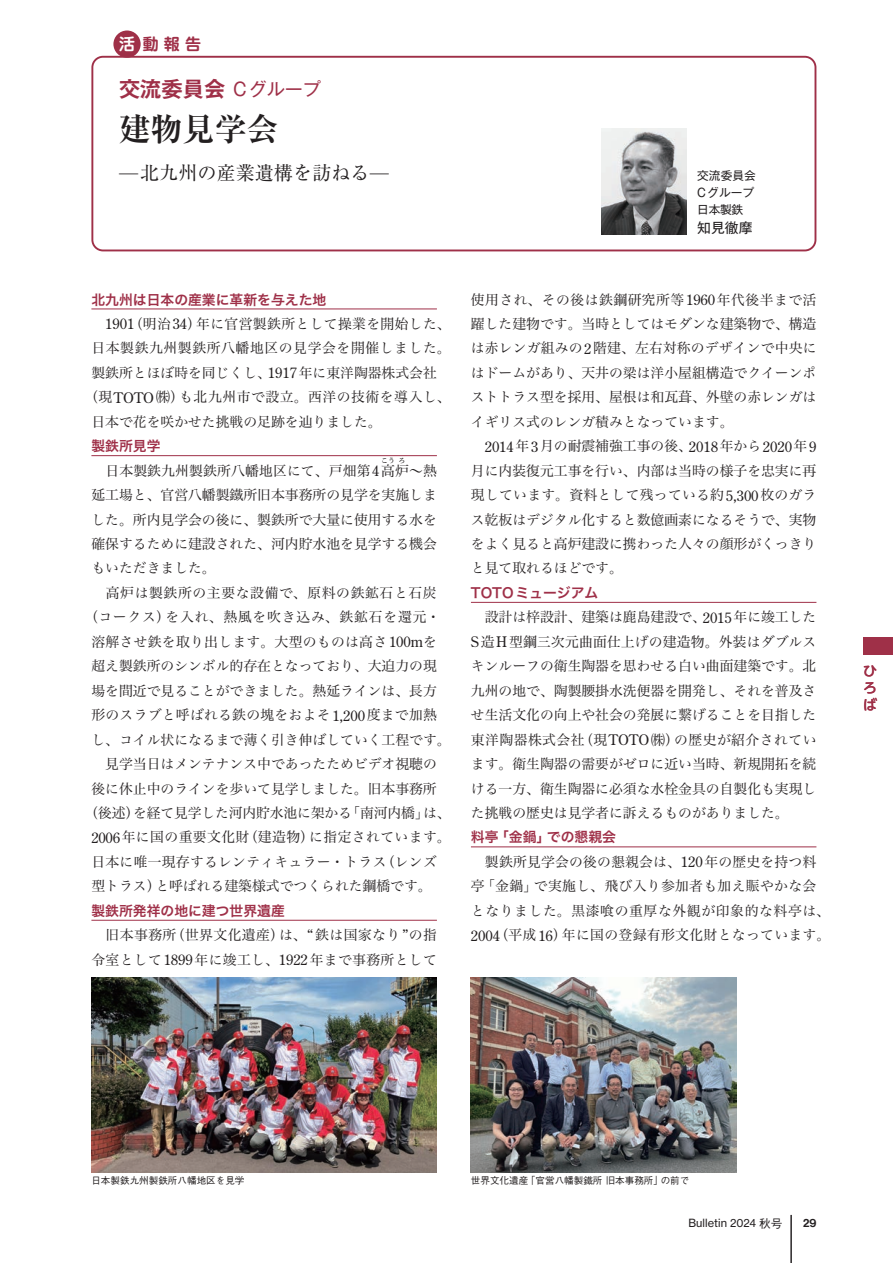
<style>
.page{position:relative;width:893px;height:1263px;background:#fff}
.page>*{position:absolute;margin:0;border:0;box-sizing:border-box;transform-origin:0 0}
.t1{font:700 31.95px "Ryumin Pro";color:#231f20}
.t2{font:700 21.3px "Gothic MB101 Pro De";color:#9f3048}
.t3{font:19.2px "Ryumin Pro";color:#231f20}
.t4{font:700 15.9px "UD Shin M Go Pro De";color:#9f3048}
.t5{font:13.8px/24.5px "Hira Min Pro W3";color:#231f20;text-align:justify}
.t6{font:13.8px/24.5px "Hira Min Pro W3";letter-spacing:.025em;color:#231f20}
.t7{font:13.8px "Hira Min Pro W3";letter-spacing:.02em;color:#231f20}
.t8{font:13.8px "Hira Kaku Pro W6";color:#9f3048}
.t9{font:13.8px "Hira Min Pro W3";letter-spacing:.045em;color:#231f20}
.t10{font:13.8px "Hira Min Pro W3";letter-spacing:.03em;color:#231f20}
.t11{font:13.8px "Hira Min Pro W3";letter-spacing:.04em;color:#231f20}
.t12{font:13.8px "Hira Min Pro W3";letter-spacing:.06em;color:#231f20}
.t13{font:13.8px "Gothic MB101 Pro";color:#231f20}
.t14{font:500 13.8px/17.1px "UD Shin M Go Pro";color:#9f3048;text-align:justify}
.t15{font:11.7px/17px "Gothic MB101 Pro";color:#231f20}
.t16{font:11.7px "N Haas Grotesk DS Pro 65 Md";color:#231f20}
.t17{font:11.1px "N Haas Grotesk TX Pro 55 Rg";letter-spacing:.005em;color:#231f20}
.t18{font:500 9.6px "Gothic BBB Pro";color:#231f20}
.t19{font:6.9px "Hira Min Pro W3";color:#231f20}
.s1{color:#fff}
.s2{font-family:"Gothic MB101 Pro";font-weight:400;font-size:18px}
.s3{font-family:"Hira Min Pro W3"}
.s4{font-family:"Century Old Style Std";font-size:14.55px}
.s5{font-family:"Gothic BBB Pro";font-weight:500;font-size:11.7px}
</style>
<div class="page">
<hr style="left:791px;top:1215px;width:1px;height:48px;background:#231f20">
<div style="left:863px;top:638px;width:30px;height:17px;background:#9f3048"></div>
<div style="left:113px;top:31px;width:28px;height:27px;background:#9f3048;border-radius:50%"></div>
<div style="left:91px;top:56px;width:725px;height:195px;border:2px solid #9f3048;border-radius:11px"></div>
<hr style="left:471px;top:602px;width:345px;height:1px;background:#9f3048">
<hr style="left:471px;top:847px;width:345px;height:1px;background:#9f3048">
<hr style="left:91px;top:309px;width:346px;height:1px;background:#9f3048">
<hr style="left:91px;top:455px;width:346px;height:1px;background:#9f3048">
<hr style="left:91px;top:920px;width:346px;height:1px;background:#9f3048">
<img style="left:91px;top:977px;width:346px;height:195px">
<img style="left:471px;top:977px;width:265px;height:195px">
<img style="left:602px;top:128px;width:85px;height:106px">
<p class="t4" style="left:119px;top:31px;width:84px"><span class="s1">活</span> 動 報 告</p>
<h2 class="t2" style="left:119px;top:71px;width:203px">交流委員会 <span class="s2">Cグループ</span></h2>
<h1 class="t1" style="left:119px;top:104px;width:161px">建物見学会</h1>
<h3 class="t3" style="left:119px;top:158px;width:271px"><span class="s3">̶</span>北九州の産業遺構を訪ねる<span class="s3">̶</span></h3>
<p class="t8" style="left:91px;top:287px;width:236px">北九州は日本の産業に革新を与えた地</p>
<p class="t6" style="left:105px;top:310px;width:347px"><span class="s4">1901</span>（明治<span class="s4">34</span>）年に官営製鉄所として操業を開始した、</p>
<p class="t9" style="left:91px;top:336px;width:361px">日本製鉄九州製鉄所八幡地区の見学会を開催しました。</p>
<p class="t5" style="left:91px;top:359px;width:347px">製鉄所とほぼ時を同じくし、<span class="s4">1917</span>年に東洋陶器株式会社</p>
<p class="t11" style="left:85px;top:385px;width:368px">（現<span class="s4">TOTO</span>㈱）も北九州市で設立。西洋の技術を導入し、</p>
<p class="t5" style="left:91px;top:408px;width:292px">日本で花を咲かせた挑戦の足跡を辿りました。</p>
<p class="t8" style="left:91px;top:433px;width:71px">製鉄所見学</p>
<p class="t5" style="left:91px;top:457px;width:347px">　日本製鉄九州製鉄所八幡地区にて、戸畑第<span class="s4">4</span>高炉～熱</p>
<p class="t19" style="left:381px;top:454px;width:15px">こう</p>
<p class="t19" style="left:399px;top:454px;width:8px">ろ</p>
<p class="t5" style="left:91px;top:481px;width:347px">延工場と、官営八幡製鐵所旧本事務所の見学を実施しま</p>
<p class="t5" style="left:91px;top:506px;width:347px">した。所内見学会の後に、製鉄所で大量に使用する水を</p>
<p class="t5" style="left:91px;top:530px;width:347px">確保するために建設された、河内貯水池を見学する機会</p>
<p class="t5" style="left:91px;top:555px;width:126px">もいただきました。</p>
<p class="t9" style="left:91px;top:581px;width:347px">　高炉は製鉄所の主要な設備で、原料の鉄鉱石と石炭</p>
<p class="t12" style="left:85px;top:605px;width:357px">（コークス）を入れ、熱風を吹き込み、鉄鉱石を還元・</p>
<p class="t7" style="left:91px;top:630px;width:347px">溶解させ鉄を取り出します。大型のものは高さ<span class="s4">100m</span>を</p>
<p class="t5" style="left:91px;top:653px;width:347px">超え製鉄所のシンボル的存在となっており、大迫力の現</p>
<p class="t5" style="left:91px;top:677px;width:347px">場を間近で見ることができました。熱延ラインは、長方</p>
<p class="t7" style="left:91px;top:703px;width:347px">形のスラブと呼ばれる鉄の塊をおよそ<span class="s4">1,200</span>度まで加熱</p>
<p class="t5" style="left:91px;top:726px;width:361px">し、コイル状になるまで薄く引き伸ばしていく工程です。</p>
<p class="t5" style="left:91px;top:750px;width:347px">　見学当日はメンテナンス中であったためビデオ視聴の</p>
<p class="t5" style="left:91px;top:775px;width:347px">後に休止中のラインを歩いて見学しました。旧本事務所</p>
<p class="t5" style="left:85px;top:799px;width:368px">（後述）を経て見学した河内貯水池に架かる「南河内橋」は、</p>
<p class="t10" style="left:91px;top:825px;width:361px"><span class="s4">2006</span>年に国の重要文化財（建造物）に指定されています。</p>
<p class="t7" style="left:91px;top:850px;width:347px">日本に唯一現存するレンティキュラー・トラス（レンズ</p>
<p class="t5" style="left:91px;top:873px;width:342px">型トラス）と呼ばれる建築様式でつくられた鋼橋です。</p>
<p class="t8" style="left:91px;top:898px;width:195px">製鉄所発祥の地に建つ世界遺産</p>
<p class="t6" style="left:91px;top:921px;width:347px">　旧本事務所（世界文化遺産）は、“鉄は国家なり”の指令室として<span class="s4">1899</span>年に竣工し、<span class="s4">1922</span>年まで事務所として</p>
<p class="t15" style="left:697px;top:165px;width:60px">交流委員会<br>Cグループ日本製鉄</p>
<p class="t13" style="left:697px;top:216px;width:57px">知見徹摩</p>
<p class="t5" style="left:471px;top:286px;width:347px">使用され、その後は鉄鋼研究所等<span class="s4">1960</span>年代後半まで活躍した建物です。当時としてはモダンな建築物で、構造は赤レンガ組みの<span class="s4">2</span>階建、左右対称のデザインで中央にはドームがあり、天井の梁は洋小屋組構造でクイーンポストトラス型を採用、屋根は和瓦葺、外壁の赤レンガはイギリス式のレンガ積みとなっています。</p>
<p class="t5" style="left:471px;top:433px;width:347px;text-indent:14px"><span class="s4">2014</span>年<span class="s4">3</span>月の耐震補強工事の後、<span class="s4">2018</span>年から<span class="s4">2020</span>年<span class="s4">9</span>月に内装復元工事を行い、内部は当時の様子を忠実に再現しています。資料として残っている約<span class="s4">5,300</span>枚のガラス乾板はデジタル化すると数億画素になるそうで、実物をよく見ると高炉建設に携わった人々の顔形がくっきりと見て取れるほどです。</p>
<p class="t8" style="left:471px;top:580px;width:129px">TOTOミュージアム</p>
<p class="t5" style="left:471px;top:604px;width:347px">　設計は梓設計、建築は鹿島建設で、<span class="s4">2015</span>年に竣工した<span class="s4">S</span>造<span class="s4">H</span>型鋼三次元曲面仕上げの建造物。外装はダブルスキンルーフの衛生陶器を思わせる白い曲面建築です。北九州の地で、陶製腰掛水洗便器を開発し、それを普及させ生活文化の向上や社会の発展に繋げることを目指した東洋陶器株式会社（現<span class="s4">TOTO</span>㈱）の歴史が紹介されています。衛生陶器の需要がゼロに近い当時、新規開拓を続ける一方、衛生陶器に必須な水栓金具の自製化も実現した挑戦の歴史は見学者に訴えるものがありました。</p>
<p class="t8" style="left:471px;top:825px;width:147px">料亭「金鍋」での懇親会</p>
<p class="t6" style="left:471px;top:848px;width:361px">　製鉄所見学会の後の懇親会は、<span class="s4">120</span>年の歴史を持つ料亭「金鍋」で実施し、飛び入り参加者も加え賑やかな会となりました。黒漆喰の重厚な外観が印象的な料亭は、<br><span class="s4">2004</span>（平成<span class="s4">16</span>）年に国の登録有形文化財となっています。</p>
<p class="t14" style="left:863px;top:661px;width:15px">ひろば</p>
<p class="t18" style="left:91px;top:1173px;width:155px">日本製鉄九州製鉄所八幡地区を見学</p>
<p class="t18" style="left:471px;top:1173px;width:220px">世界文化遺産「官営八幡製鐵所旧本事務所」の前で</p>
<p class="t17" style="left:688px;top:1216px;width:95px">Bulletin 2024 <span class="s5">秋号</span></p>
<p class="t16" style="left:803px;top:1216px;width:15px">29</p>
</div>
